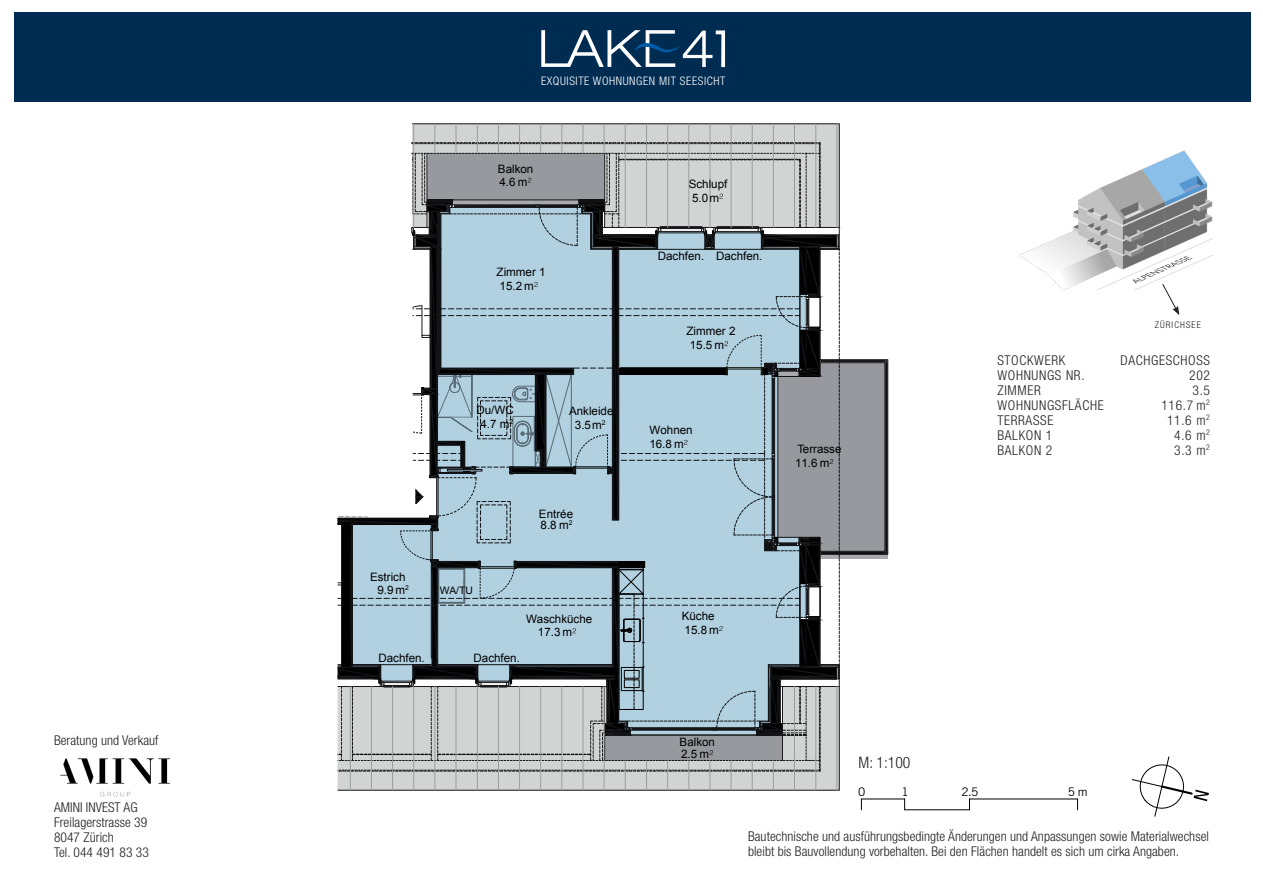
<style>
.page{position:relative;width:1263px;height:893px;background:#fff}
.page>*{position:absolute;margin:0;border:0;box-sizing:border-box;transform-origin:0 0}
.t1{font:300 condensed 15.75px "Helvetica Neue LT Std";color:#231f20}
.t2{font:300 condensed 13.5px/15px "Helvetica Neue LT Std";letter-spacing:.005em;color:#231f20}
.t3{font:300 condensed 13.5px "Helvetica Neue LT Std";letter-spacing:.05em;color:#231f20}
.t4{font:300 condensed 11.85px "Helvetica Neue LT Std";letter-spacing:.05em;color:#fff}
.t5{font:11.85px "Trade Gothic";color:#000}
.t6{font:11.55px/13.6px "Arial";color:#000001}
.t7{font:10.35px "Arial";color:#000001}
.t8{font:300 condensed 9.3px "Helvetica Neue LT Std";letter-spacing:.12em;color:#231f20}
</style>
<div class="page">
<div style="left:14px;top:12px;width:1237px;height:90px;background:#012c52"></div>
<img style="left:60px;top:758px;width:110px;height:39px">
<svg style="left:541px;top:30px;width:184px;height:37px"></svg>
<svg style="left:1131px;top:756px;width:78px;height:61px"></svg>
<hr style="left:861px;top:799px;width:44px;height:1px;background:#000">
<hr style="left:905px;top:809px;width:64px;height:1px;background:#000">
<hr style="left:969px;top:799px;width:108px;height:1px;background:#000">
<img style="left:1019px;top:150px;width:194px;height:139px">
<svg style="left:1162px;top:284px;width:17px;height:31px"></svg>
<svg style="left:338px;top:124px;width:549px;height:666px"></svg>
<p class="t2" style="left:54px;top:733px;width:106px">Beratung und Verkauf</p>
<p class="t2" style="left:54px;top:799px;width:96px">AMINI INVEST AG<br>Freilagerstrasse 39<br>8047 Zürich<br>Tel. 044 491 83 33</p>
<p class="t4" style="left:541px;top:74px;width:186px">EXQUISITE WOHNUNGEN MIT SEESICHT</p>
<p class="t6" style="left:498px;top:163px;width:37px">Balkon</p>
<p class="t6" style="left:499px;top:175px;width:30px">4.6 m</p>
<p class="t6" style="left:689px;top:177px;width:40px;line-height:14.1px">Schlupf<br>5.0m</p>
<p class="t6" style="left:658px;top:249px;width:106px">Dachfen. Dachfen.</p>
<p class="t6" style="left:497px;top:265px;width:50px;line-height:14.1px">Zimmer 1<br>15.2 m</p>
<p class="t6" style="left:476px;top:404px;width:39px;text-align:center">Du/WC<br>4.7 m<sup>2</sup></p>
<p class="t6" style="left:569px;top:404px;width:46px;line-height:14.1px;text-align:center">Ankleide<br>3.5 m<sup>2</sup></p>
<p class="t6" style="left:370px;top:570px;width:40px;text-align:right">Estrich<br>9.9 m<sup>2</sup></p>
<p class="t7" style="left:440px;top:583px;width:35px">WA/TU</p>
<p class="t6" style="left:539px;top:507px;width:36px">Entrée</p>
<p class="t6" style="left:541px;top:518px;width:33px">8.8 m<sup>2</sup></p>
<p class="t6" style="left:538px;top:612px;width:56px;text-indent:-12px">Waschküche<br>17.3 m</p>
<p class="t6" style="left:378px;top:651px;width:48px">Dachfen.</p>
<p class="t6" style="left:473px;top:651px;width:48px">Dachfen.</p>
<p class="t6" style="left:686px;top:324px;width:50px;line-height:14.1px">Zimmer 2<br>15.5 m</p>
<p class="t6" style="left:649px;top:423px;width:45px;line-height:14.1px">Wohnen<br>16.8 m</p>
<p class="t6" style="left:795px;top:443px;width:48px">Terrasse<br>11.6 m</p>
<p class="t8" style="left:1155px;top:319px;width:48px">ZÜRICHSEE</p>
<p class="t3" style="left:997px;top:352px;width:69px">STOCKWERK</p>
<p class="t3" style="left:1120px;top:352px;width:91px">DACHGESCHOSS</p>
<p class="t3" style="left:997px;top:367px;width:89px">WOHNUNGS NR.</p>
<p class="t2" style="left:1189px;top:367px;width:22px">202</p>
<p class="t2" style="left:997px;top:382px;width:45px">ZIMMER</p>
<p class="t2" style="left:1192px;top:382px;width:19px">3.5</p>
<p class="t3" style="left:997px;top:397px;width:108px">WOHNUNGSFLÄCHE</p>
<p class="t2" style="left:1161px;top:397px;width:50px">116.7 m<sup>2</sup></p>
<p class="t3" style="left:997px;top:412px;width:57px">TERRASSE</p>
<p class="t2" style="left:1167px;top:412px;width:45px">11.6 m<sup>2</sup></p>
<p class="t2" style="left:997px;top:427px;width:56px">BALKON 1</p>
<p class="t2" style="left:1174px;top:427px;width:37px">4.6 m<sup>2</sup></p>
<p class="t2" style="left:997px;top:442px;width:56px">BALKON 2</p>
<p class="t2" style="left:1174px;top:442px;width:37px">3.3 m<sup>2</sup></p>
<p class="t6" style="left:682px;top:610px;width:39px">Küche<br>15.8 m</p>
<p class="t6" style="left:680px;top:735px;width:37px">Balkon</p>
<p class="t6" style="left:681px;top:747px;width:30px">2.5 m</p>
<p class="t1" style="left:859px;top:754px;width:53px">M: 1:100</p>
<p class="t5" style="left:858px;top:785px;width:9px">0</p>
<p class="t5" style="left:901px;top:785px;width:9px">1</p>
<p class="t5" style="left:961px;top:785px;width:19px">2.5</p>
<p class="t5" style="left:1068px;top:785px;width:21px">5m</p>
<p class="t2" style="left:748px;top:829px;width:462px">Bautechnische und ausführungsbedingte Änderungen und Anpassungen sowie Materialwechsel bleibt bis Bauvollendung vorbehalten. Bei den Flächen handelt es sich um cirka Angaben.</p>
</div>
